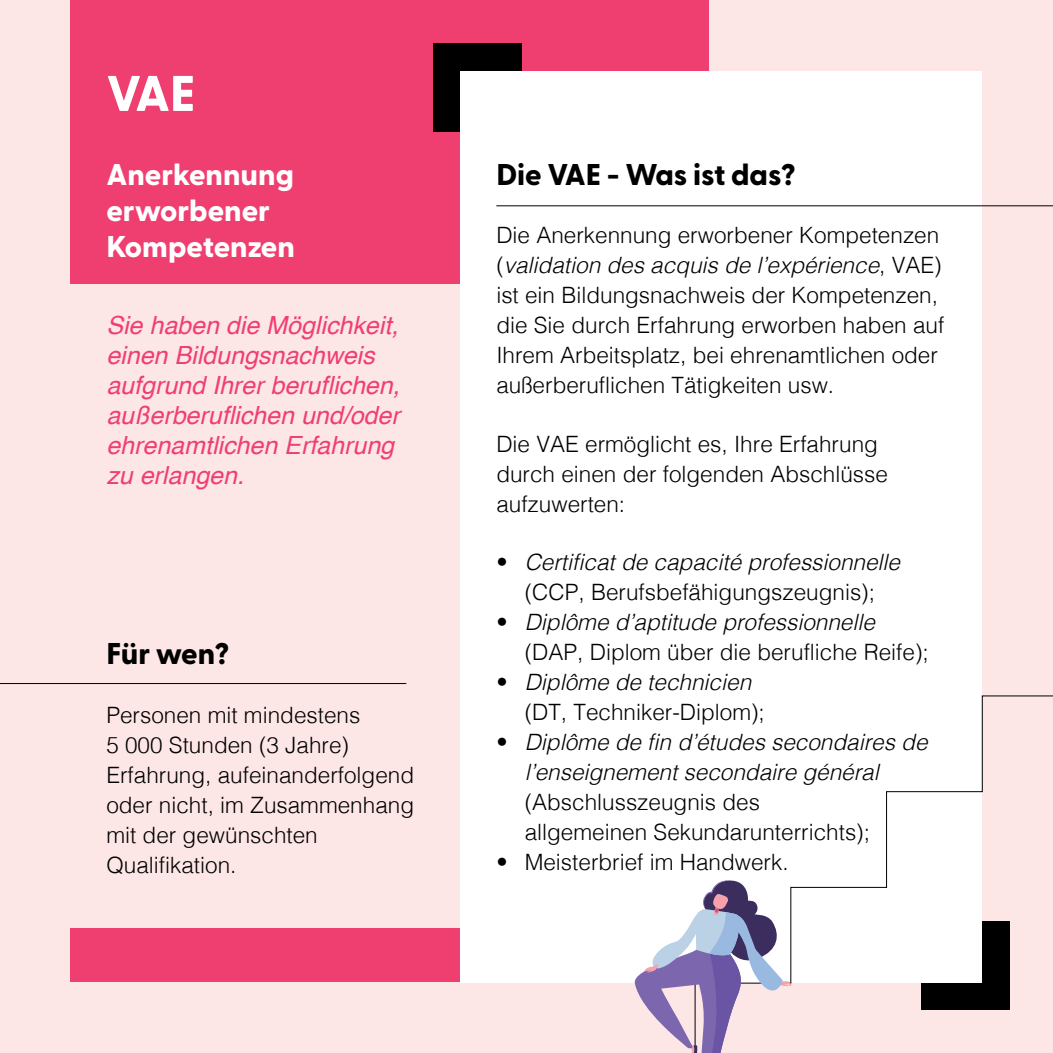
<style>
.page{position:relative;width:1053px;height:1053px;background:#fff}
.page>*{position:absolute;margin:0;border:0;box-sizing:border-box;transform-origin:0 0}
.t1{font:800 50px "Greycliff CF";color:#fff}
.H2_DE{font:800 30px/36px "Greycliff CF";color:#fff}
.H2_LU_schwaarz{font:800 30px "Greycliff CF";color:#000}
.Einleitung_LU{font:italic 25px/30px "Helvetica";color:#ef3f70}
.Fliestext_LU{font:300 22.5px/30px "Helvetica";color:#000}
.t2{font:italic 300 22.5px/30px "Helvetica";color:#000;text-align:center}
.s1{font-style:italic}
.s2{font-style:normal}
</style>
<div class="page">
<div style="left:0;top:0;width:1052px;height:1052px;background:#fde6e6"></div>
<div style="left:71px;top:0;width:638px;height:283px;background:#ef3f70"></div>
<div style="left:71px;top:928px;width:441px;height:53px;background:#ef3f70"></div>
<div style="left:433px;top:43px;width:89px;height:89px;background:#000"></div>
<div style="left:461px;top:71px;width:520px;height:910px;background:#fff"></div>
<hr style="left:496px;top:205px;width:556px;height:1px;background:#000">
<hr style="left:0;top:683px;width:406px;height:1px;background:#000">
<svg style="left:792px;top:695px;width:260px;height:315px"></svg>
<svg style="left:631px;top:880px;width:161px;height:172px"></svg>
<h1 class="t1" style="left:106px;top:55px;width:91px">VAE</h1>
<h2 class="H2_DE" style="left:106px;top:155px;width:189px">Anerkennung</h2>
<h2 class="H2_DE" style="left:106px;top:191px;width:190px">erworbener<br>Kompetenzen</h2>
<p class="Einleitung_LU" style="left:106px;top:311px;width:295px">Sie haben die Möglichkeit, einen Bildungsnachweis aufgrund Ihrer beruflichen, außerberuflichen und/oder ehrenamtlichen Erfahrung zu erlangen.</p>
<h2 class="H2_LU_schwaarz" style="left:106px;top:630px;width:124px">Für wen?</h2>
<p class="Fliestext_LU" style="left:106px;top:698px;width:309px">Personen mit mindestens<br>5 000 Stunden (3 Jahre)<br>Erfahrung, aufeinanderfolgend oder nicht, im Zusammenhang mit der gewünschten<br>Qualifikation.</p>
<h2 class="H2_LU_schwaarz" style="left:496px;top:151px;width:301px">Die VAE - Was ist das?</h2>
<p class="Fliestext_LU" style="left:496px;top:219px;width:449px">Die Anerkennung erworbener Kompetenzen (<span class="s1">validation des acquis de l’expérience</span>, VAE) ist ein Bildungsnachweis der Kompetenzen, die Sie durch Erfahrung erworben haben auf Ihrem Arbeitsplatz, bei ehrenamtlichen oder außerberuflichen Tätigkeiten usw.</p>
<p class="Fliestext_LU" style="left:496px;top:427px;width:393px">Die VAE ermöglicht es, Ihre Erfahrung durch einen der folgenden Abschlüsse aufzuwerten:</p>
<p class="t2" style="left:496px;top:546px;width:405px"><span class="s2">•</span> Certificat de capacité professionnelle <span class="s2">(CCP, Berufsbefähigungszeugnis);</span></p>
<p class="Fliestext_LU" style="left:524px;top:605px;width:405px;text-indent:-28px">• <span class="s1">Diplôme d’aptitude professionnelle </span>(DAP, Diplom über die berufliche Reife);</p>
<p class="Fliestext_LU" style="left:524px;top:665px;width:242px;text-indent:-28px">• <span class="s1">Diplôme de technicien </span>(DT, Techniker-Diplom);</p>
<p class="t2" style="left:524px;top:726px;width:404px;text-align:left;text-indent:-28px"><span class="s2">•</span> Diplôme de fin d’études secondaires de l’enseignement secondaire général <span class="s2">(Abschlusszeugnis des<br>allgemeinen Sekundarunterrichts);</span></p>
<p class="Fliestext_LU" style="left:496px;top:845px;width:294px">• Meisterbrief im Handwerk.</p>
</div>
